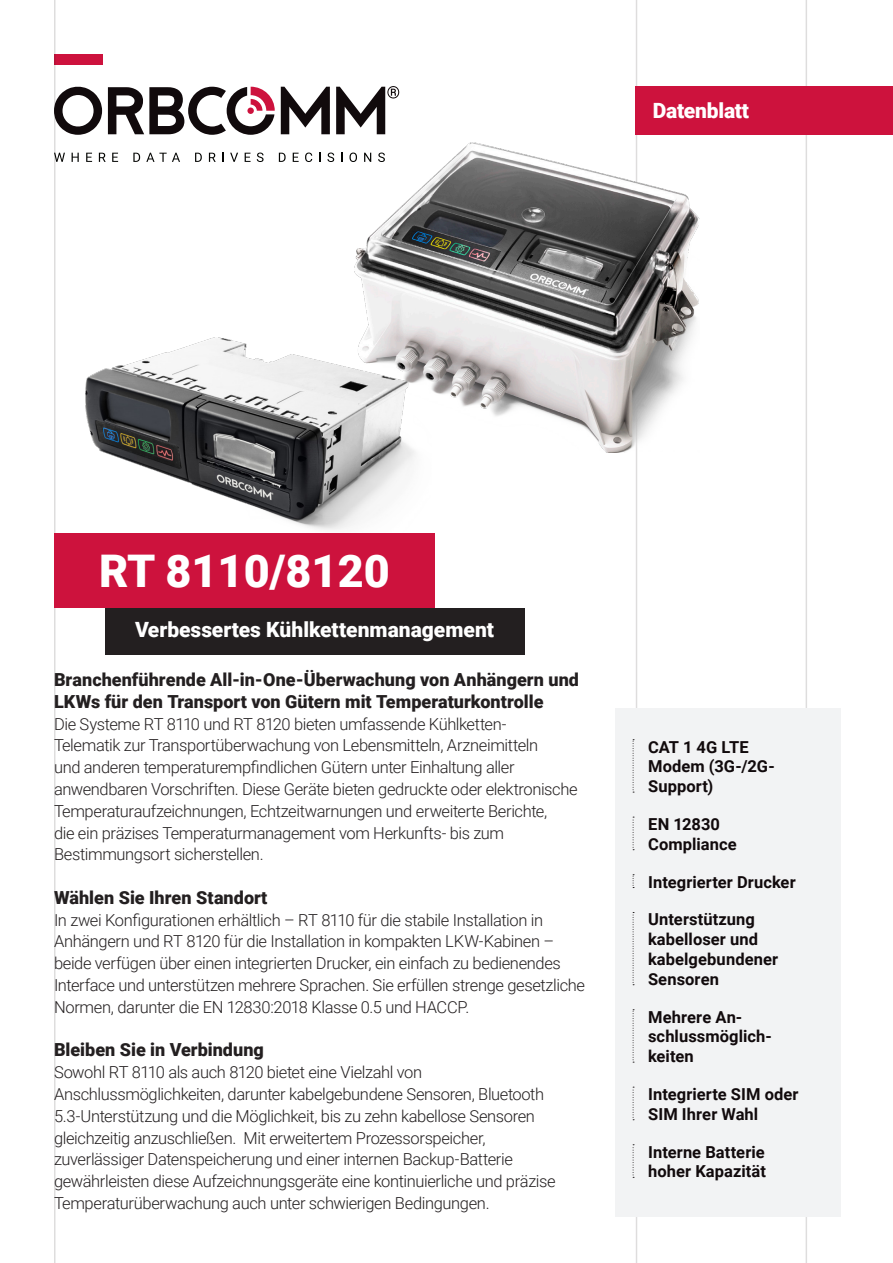
<style>
.page{position:relative;width:893px;height:1263px;background:#fff}
.page>*{position:absolute;margin:0;border:0;box-sizing:border-box;transform-origin:0 0}
.Red_Box_-_Title{font:900 45px "Roboto";color:#fff}
.Black_Box_-_Title{font:900 21px "Roboto";color:#fff}
.Doc_Type{font:900 21px "Roboto";letter-spacing:-.01em;color:#fff}
.Subhead_-_Body{font:900 18px/21.8px "Roboto";color:#231f20}
.Body{font:300 16.5px/21.8px "Roboto";letter-spacing:-.025em;color:#231f20}
.Features_-_1_Column_-_Text{font:700 16.5px/19.8px "Roboto";letter-spacing:.005em;color:#110a0c}
</style>
<div class="page">
<div style="left:54px;top:54px;width:48px;height:10px;background:#cd123d"></div>
<svg style="left:281px;top:87px;width:49px;height:47px"></svg>
<svg style="left:56px;top:86px;width:46px;height:49px"></svg>
<svg style="left:108px;top:87px;width:167px;height:48px"></svg>
<svg style="left:336px;top:86px;width:63px;height:48px"></svg>
<svg style="left:56px;top:153px;width:9px;height:9px"></svg>
<svg style="left:72px;top:153px;width:7px;height:9px"></svg>
<svg style="left:86px;top:153px;width:6px;height:9px"></svg>
<svg style="left:99px;top:153px;width:7px;height:9px"></svg>
<svg style="left:112px;top:153px;width:6px;height:9px"></svg>
<svg style="left:133px;top:153px;width:7px;height:9px"></svg>
<svg style="left:146px;top:153px;width:34px;height:9px"></svg>
<svg style="left:195px;top:153px;width:7px;height:9px"></svg>
<svg style="left:209px;top:153px;width:7px;height:9px"></svg>
<svg style="left:222px;top:153px;width:2px;height:9px"></svg>
<svg style="left:230px;top:153px;width:8px;height:9px"></svg>
<svg style="left:245px;top:153px;width:6px;height:9px"></svg>
<svg style="left:257px;top:153px;width:7px;height:9px"></svg>
<svg style="left:279px;top:153px;width:7px;height:9px"></svg>
<svg style="left:293px;top:153px;width:6px;height:9px"></svg>
<svg style="left:305px;top:153px;width:7px;height:9px"></svg>
<svg style="left:327px;top:153px;width:7px;height:9px"></svg>
<svg style="left:349px;top:153px;width:5px;height:9px"></svg>
<hr style="left:54px;top:0;width:2px;height:1263px;background:#231f20">
<hr style="left:636px;top:0;width:1px;height:1263px;background:#231f20">
<hr style="left:806px;top:0;width:1px;height:1263px;background:#231f20">
<div style="left:54px;top:534px;width:381px;height:74px;background:#cd123d"></div>
<div style="left:105px;top:608px;width:419px;height:46px;background:#231f20"></div>
<div style="left:615px;top:708px;width:225px;height:508px;background:#f2f3f4"></div>
<svg style="left:633px;top:739px;width:1px;height:54px"></svg>
<svg style="left:633px;top:817px;width:1px;height:33px"></svg>
<svg style="left:633px;top:912px;width:1px;height:73px"></svg>
<svg style="left:633px;top:1009px;width:1px;height:54px"></svg>
<svg style="left:633px;top:1087px;width:1px;height:33px"></svg>
<svg style="left:633px;top:1144px;width:1px;height:34px"></svg>
<div style="left:636px;top:86px;width:257px;height:49px;background:#cd123d"></div>
<img style="left:354px;top:143px;width:346px;height:310px">
<img style="left:86px;top:337px;width:346px;height:193px">
<p class="Doc_Type" style="left:653px;top:96px;width:98px">Datenblatt</p>
<p class="Red_Box_-_Title" style="left:99px;top:539px;width:292px">RT 8110/8120</p>
<p class="Black_Box_-_Title" style="left:135px;top:615px;width:361px">Verbessertes Kühlkettenmanagement</p>
<p class="Subhead_-_Body" style="left:54px;top:668px;width:526px">Branchenführende All-in-One-Überwachung von Anhängern und<br>LKWs für den Transport von Gütern mit Temperaturkontrolle</p>
<p class="Body" style="left:54px;top:712px;width:525px">Die Systeme RT 8110 und RT 8120 bieten umfassende Kühlketten-<br>Telematik zur Transportüberwachung von Lebensmitteln, Arzneimitteln<br>und anderen temperaturempfindlichen Gütern unter Einhaltung aller anwendbaren Vorschriften. Diese Geräte bieten gedruckte oder elektronische Temperaturaufzeichnungen, Echtzeitwarnungen und erweiterte Berichte,<br>die ein präzises Temperaturmanagement vom Herkunfts- bis zum Bestimmungsort sicherstellen.</p>
<p class="Subhead_-_Body" style="left:54px;top:886px;width:215px">Wählen Sie Ihren Standort</p>
<p class="Body" style="left:54px;top:908px;width:533px">In zwei Konfigurationen erhältlich – RT 8110 für die stabile Installation in Anhängern und RT 8120 für die Installation in kompakten LKW-Kabinen – beide verfügen über einen integrierten Drucker, ein einfach zu bedienendes Interface und unterstützen mehrere Sprachen. Sie erfüllen strenge gesetzliche Normen, darunter die EN 12830:2018 Klasse 0.5 und HACCP.</p>
<p class="Subhead_-_Body" style="left:54px;top:1038px;width:211px">Bleiben Sie in Verbindung</p>
<p class="Body" style="left:54px;top:1061px;width:503px">Sowohl RT 8110 als auch 8120 bietet eine Vielzahl von Anschlussmöglichkeiten, darunter kabelgebundene Sensoren, Bluetooth 5.3-Unterstützung und die Möglichkeit, bis zu zehn kabellose Sensoren gleichzeitig anzuschließen. Mit erweitertem Prozessorspeicher, zuverlässiger Datenspeicherung und einer internen Backup-Batterie gewährleisten diese Aufzeichnungsgeräte eine kontinuierliche und präzise Temperaturüberwachung auch unter schwierigen Bedingungen.</p>
<p class="Features_-_1_Column_-_Text" style="left:648px;top:736px;width:128px">CAT 1 4G LTE<br>Modem (3G-/2G-<br>Support)</p>
<p class="Features_-_1_Column_-_Text" style="left:648px;top:813px;width:90px">EN 12830<br>Compliance</p>
<p class="Features_-_1_Column_-_Text" style="left:648px;top:871px;width:149px">Integrierter Drucker</p>
<p class="Features_-_1_Column_-_Text" style="left:648px;top:909px;width:132px">Unterstützung kabelloser und kabelgebundener<br>Sensoren</p>
<p class="Features_-_1_Column_-_Text" style="left:648px;top:1006px;width:125px">Mehrere An&shy;schlussmöglich&shy;keiten</p>
<p class="Features_-_1_Column_-_Text" style="left:648px;top:1083px;width:152px">Integrierte SIM oder<br>SIM Ihrer Wahl</p>
<p class="Features_-_1_Column_-_Text" style="left:648px;top:1141px;width:119px">Interne Batterie hoher Kapazität</p>
</div>
